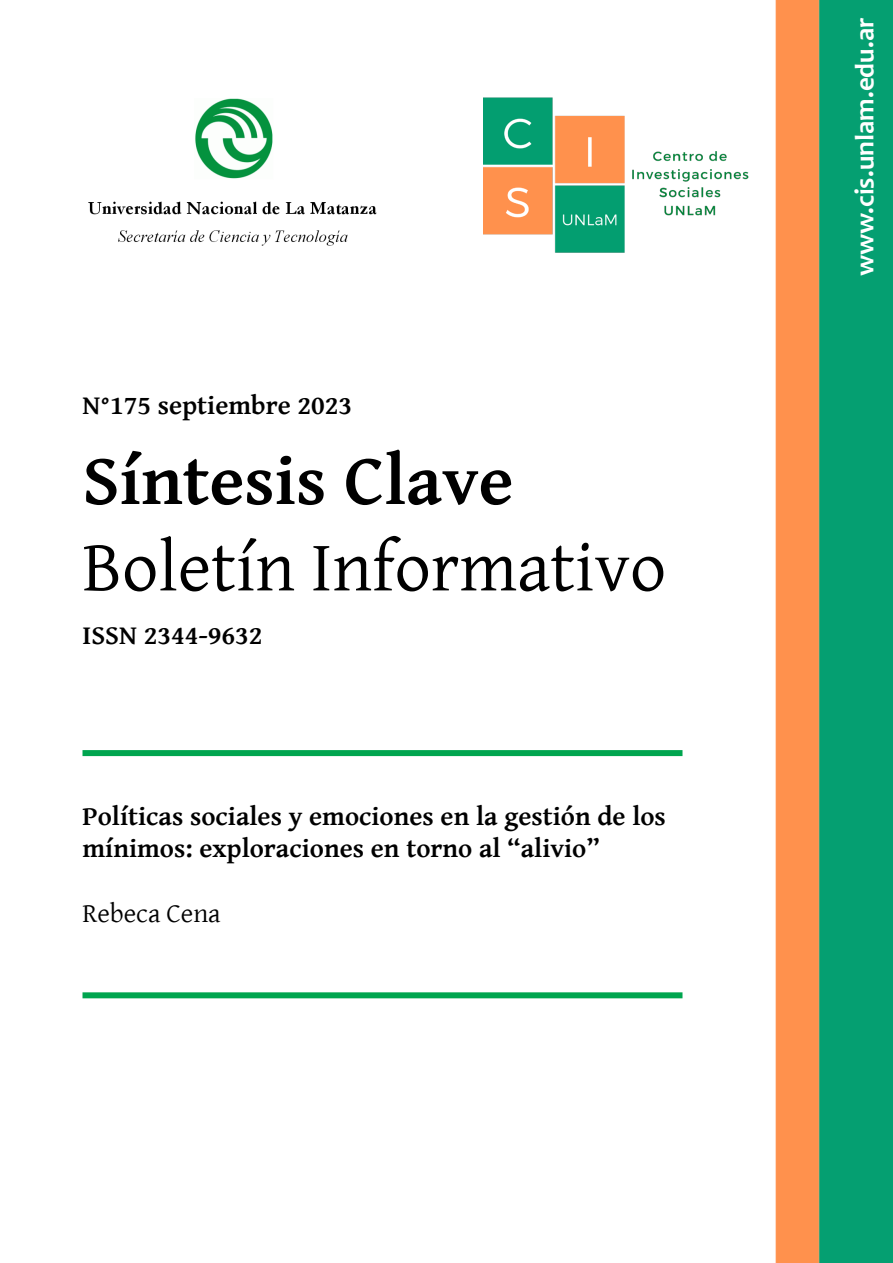
<style>
.page{position:relative;width:893px;height:1263px;background:#fff}
.page>*{position:absolute;margin:0;border:0;box-sizing:border-box;transform-origin:0 0}
.t1{font:72px "Gentium Basic";color:#000}
.t2{font:700 72px "Gentium Basic";color:#000}
.t3{font:700 27px/32.4px "Gentium Basic";color:#000}
.t4{font:700 27px "Candara";color:#fff}
.t5{font:27px "Gentium Basic";color:#000}
</style>
<div class="page">
<img style="left:82px;top:0;width:811px;height:1263px">
<img style="left:483px;top:90px;width:267px;height:169px">
<img style="left:82px;top:99px;width:304px;height:152px">
<div style="left:82px;top:750px;width:600px;height:6px;background:#00a54f"></div>
<div style="left:82px;top:992px;width:600px;height:6px;background:#00a54f"></div>
<p class="t3" style="left:82px;top:388px;width:271px">N°175 septiembre 2023</p>
<p class="t2" style="left:82px;top:426px;width:432px">Síntesis Clave</p>
<p class="t1" style="left:82px;top:514px;width:585px">Boletín Informativo</p>
<p class="t3" style="left:82px;top:618px;width:182px">ISSN 2344-9632</p>
<p class="t3" style="left:82px;top:799px;width:585px">Políticas sociales y emociones en la gestión de los mínimos: exploraciones en torno al “alivio”</p>
<p class="t5" style="left:82px;top:893px;width:140px">Rebeca Cena</p>
<p class="t4" style="left:848px;top:276px;width:260px;rotate:-90deg">www.cis.unlam.edu.ar</p>
</div>
